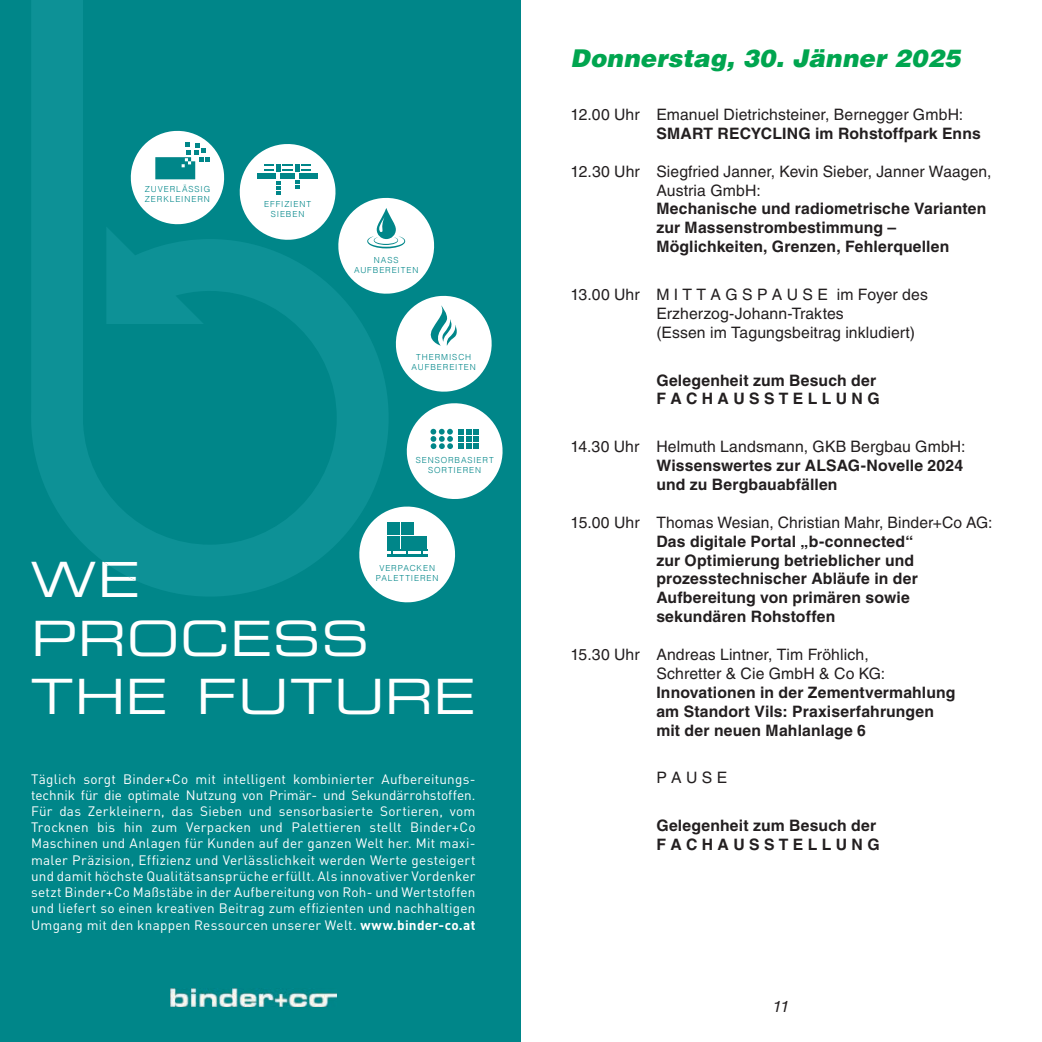
<style>
.page{position:relative;width:1042px;height:1042px;background:#fff}
.page>*{position:absolute;margin:0;border:0;box-sizing:border-box;transform-origin:0 0}
.t1{font:48.65px/58.4px "Eurostile LT Std Ex 2";letter-spacing:.015em;color:#fff}
.t2{font:italic 900 24.5px "Helvetica LT Std";letter-spacing:.01em;color:#00a54f}
.t3{font:700 15.75px/18.9px "Helvetica LT Std";letter-spacing:.01em;color:#231f20}
.t4{font:15.75px/18.9px "Helvetica LT Std";letter-spacing:.01em;color:#231f20}
.t5{font:italic 15.75px "Helvetica LT Std";color:#231f20}
.t6{font:13.47px/16.3px "DIN";letter-spacing:.02em;color:#fff;text-align:justify}
.t7{font:300 8.4px/10px "Helvetica";letter-spacing:.105em;color:#008689;text-align:center}
.s1{font-weight:700}
</style>
<div class="page">
<div style="left:0;top:0;width:521px;height:1042px;background:#008689"></div>
<img style="left:170px;top:988px;width:166px;height:18px">
<svg style="left:31px;top:0;width:356px;height:596px"></svg>
<svg style="left:104px;top:562px;width:36px;height:20px"></svg>
<svg style="left:128px;top:128px;width:99px;height:99px"></svg>
<svg style="left:237px;top:141px;width:255px;height:253px"></svg>
<svg style="left:357px;top:400px;width:146px;height:203px"></svg>
<p class="t7" style="left:145px;top:183px;width:67px;text-align:left">ZUVERLÄSSIG<br>ZERKLEINERN</p>
<h1 class="t1" style="left:31px;top:549px;width:110px">WE</h1>
<p class="t7" style="left:264px;top:198px;width:48px">EFFIZIENT<br>SIEBEN</p>
<p class="t7" style="left:354px;top:254px;width:66px">NASS<br>AUFBEREITEN</p>
<p class="t7" style="left:412px;top:352px;width:66px">THERMISCH<br>AUFBEREITEN</p>
<p class="t7" style="left:416px;top:455px;width:79px">SENSORBASIERT<br>SORTIEREN</p>
<p class="t7" style="left:376px;top:562px;width:64px">VERPACKEN<br>PALETTIEREN</p>
<h1 class="t1" style="left:31px;top:608px;width:446px">PROCESS<br>THE FUTURE</h1>
<p class="t6" style="left:31px;top:770px;width:446px">Täglich sorgt Binder+Co mit intelligent kombinierter Aufbereitungs&shy;technik für die optimale Nutzung von Primär- und Sekundärrohstoffen.<br>Für das Zerkleinern, das Sieben und sensorbasierte Sortieren, vom Trocknen bis hin zum Verpacken und Palettieren stellt Binder+Co Maschinen und Anlagen für Kunden auf der ganzen Welt her. Mit maxi&shy;maler Präzision, Effizienz und Verlässlichkeit werden Werte gesteigert und damit höchste Qualitätsansprüche erfüllt. Als innovativer Vordenker setzt Binder+Co Maßstäbe in der Aufbereitung von Roh- und Wertstoffen und liefert so einen kreativen Beitrag zum effizienten und nachhaltigen Umgang mit den knappen Ressourcen unserer Welt. <span class="s1">www.binder-co.at</span></p>
<h2 class="t2" style="left:570px;top:42px;width:391px">Donnerstag, 30. Jänner 2025</h2>
<p class="t4" style="left:570px;top:105px;width:394px">12.00 Uhr Emanuel Dietrichsteiner, Bernegger GmbH:</p>
<p class="t3" style="left:656px;top:124px;width:326px">SMART RECYCLING im Rohstoffpark Enns</p>
<p class="t4" style="left:656px;top:162px;width:337px;text-indent:-86px">12.30 Uhr Siegfried Janner, Kevin Sieber, Janner Waagen,<br>Austria GmbH:</p>
<p class="t3" style="left:656px;top:199px;width:331px">Mechanische und radiometrische Varianten zur Massenstrombestimmung –<br>Möglichkeiten, Grenzen, Fehlerquellen</p>
<p class="t4" style="left:656px;top:285px;width:273px;text-indent:-86px">13.00 Uhr M I T T A G S P A U S E im Foyer des<br>Erzherzog-Johann-Traktes<br>(Essen im Tagungsbeitrag inkludiert)</p>
<p class="t3" style="left:656px;top:370px;width:225px">Gelegenheit zum Besuch der<br>F A C H A U S S T E L L U N G</p>
<p class="t4" style="left:570px;top:437px;width:396px">14.30 Uhr Helmuth Landsmann, GKB Bergbau GmbH:</p>
<p class="t3" style="left:656px;top:456px;width:308px">Wissenswertes zur ALSAG-Novelle 2024 und zu Bergbauabfällen</p>
<p class="t4" style="left:570px;top:513px;width:423px">15.00 Uhr Thomas Wesian, Christian Mahr, Binder+Co AG:</p>
<p class="t3" style="left:656px;top:531px;width:263px">Das digitale Portal „b-connected“ zur Optimierung betrieblicher und prozesstechnischer Abläufe in der<br>Aufbereitung von primären sowie sekundären Rohstoffen</p>
<p class="t4" style="left:656px;top:645px;width:230px;text-indent:-86px">15.30 Uhr Andreas Lintner, Tim Fröhlich,<br>Schretter &amp; Cie GmbH &amp; Co KG:</p>
<p class="t3" style="left:656px;top:683px;width:301px">Innovationen in der Zementvermahlung am Standort Vils: Praxiserfahrungen mit der neuen Mahlanlage 6</p>
<p class="t4" style="left:656px;top:768px;width:72px">P A U S E</p>
<p class="t3" style="left:656px;top:816px;width:225px">Gelegenheit zum Besuch der<br>F A C H A U S S T E L L U N G</p>
<p class="t5" style="left:773px;top:997px;width:18px">11</p>
</div>
